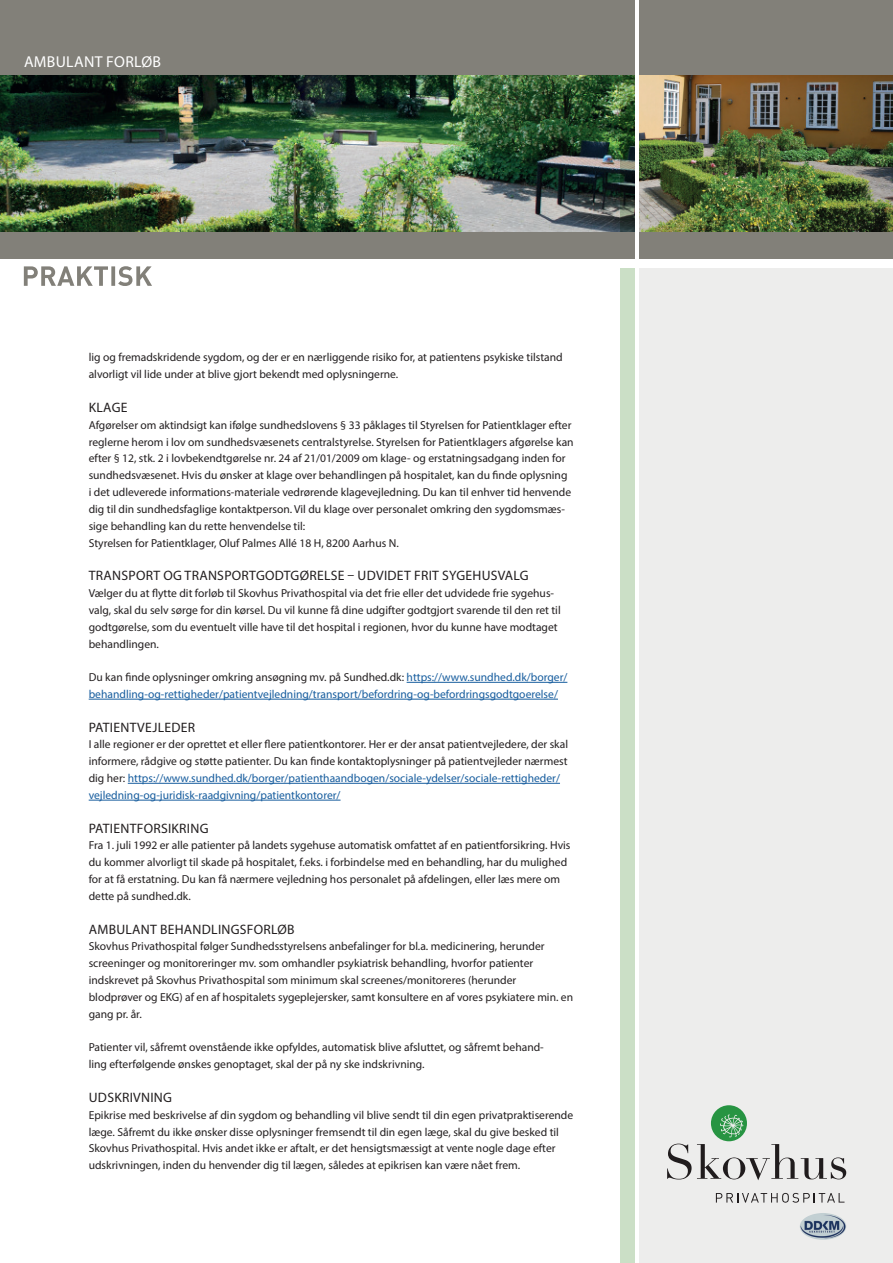
<style>
.page{position:relative;width:893px;height:1263px;background:#fff}
.page>*{position:absolute;margin:0;border:0;box-sizing:border-box;transform-origin:0 0}
.t1{font:15.75px "Myriad Pro";letter-spacing:.02em;color:#fff}
.t2{font:13.65px "Myriad Pro";letter-spacing:.02em;color:#231f20}
.t3{font:11.55px/16.8px "Myriad Pro";color:#231f20}
.t4{font:11.55px/16.8px "Myriad Pro";color:#175d9e}
.s1{color:#231f20}
.s2{color:#175d9e}
</style>
<div class="page">
<hr style="left:407px;top:682px;width:160px;height:1px;background:#175d9e">
<hr style="left:89px;top:699px;width:469px;height:1px;background:#175d9e">
<hr style="left:128px;top:783px;width:432px;height:1px;background:#175d9e">
<hr style="left:89px;top:800px;width:252px;height:1px;background:#175d9e">
<div style="left:639px;top:0;width:254px;height:1263px;background:#ededec"></div>
<img style="left:0;top:75px;width:620px;height:157px">
<img style="left:639px;top:75px;width:254px;height:157px">
<div style="left:620px;top:0;width:19px;height:1263px;background:#cbdfc6"></div>
<div style="left:0;top:0;width:893px;height:75px;background:#828079"></div>
<div style="left:0;top:232px;width:893px;height:27px;background:#828079"></div>
<hr style="left:635px;top:0;width:4px;height:1263px;background:#fff">
<div style="left:0;top:259px;width:893px;height:9px;background:#fff"></div>
<svg style="left:24px;top:266px;width:128px;height:20px"></svg>
<h1 class="t1" style="left:24px;top:52px;width:139px">AMBULANT FORLØB</h1>
<p class="t3" style="left:89px;top:349px;width:476px">lig og fremadskridende sygdom, og der er en nærliggende risiko for, at patientens psykiske tilstand alvorligt vil lide under at blive gjort bekendt med oplysningerne.</p>
<p class="t2" style="left:89px;top:399px;width:40px">KLAGE</p>
<p class="t3" style="left:89px;top:416px;width:486px">Afgørelser om aktindsigt kan ifølge sundhedslovens § 33 påklages til Styrelsen for Patientklager efter reglerne herom i lov om sundhedsvæsenets centralstyrelse. Styrelsen for Patientklagers afgørelse kan efter § 12, stk. 2 i lovbekendtgørelse nr. 24 af 21/01/2009 om klage- og erstatningsadgang inden for sundhedsvæsenet. Hvis du ønsker at klage over behandlingen på hospitalet, kan du finde oplysning<br>i det udleverede informations-materiale vedrørende klagevejledning. Du kan til enhver tid henvende dig til din sundhedsfaglige kontaktperson. Vil du klage over personalet omkring den sygdomsmæs&shy;sige behandling kan du rette henvendelse til:<br>Styrelsen for Patientklager, Oluf Palmes Allé 18 H, 8200 Aarhus N.</p>
<p class="t2" style="left:89px;top:567px;width:441px">TRANSPORT OG TRANSPORTGODTGØRELSE – UDVIDET FRIT SYGEHUSVALG</p>
<p class="t3" style="left:89px;top:584px;width:473px">Vælger du at flytte dit forløb til Skovhus Privathospital via det frie eller det udvidede frie sygehus&shy;valg, skal du selv sørge for din kørsel. Du vil kunne få dine udgifter godtgjort svarende til den ret til godtgørelse, som du eventuelt ville have til det hospital i regionen, hvor du kunne have modtaget behandlingen.</p>
<p class="t4" style="left:89px;top:669px;width:480px"><span class="s1">Du kan finde oplysninger omkring ansøgning mv. på Sundhed.dk:</span> https://www.sundhed.dk/borger/ behandling-og-rettigheder/patientvejledning/transport/befordring-og-befordringsgodtgoerelse/</p>
<p class="t2" style="left:89px;top:719px;width:108px">PATIENTVEJLEDER</p>
<p class="t3" style="left:89px;top:736px;width:481px">I alle regioner er der oprettet et eller flere patientkontorer. Her er der ansat patientvejledere, der skal informere, rådgive og støtte patienter. Du kan finde kontaktoplysninger på patientvejleder nærmest dig her: <span class="s2">https://www.sundhed.dk/borger/patienthaandbogen/sociale-ydelser/sociale-rettigheder/ vejledning-og-juridisk-raadgivning/patientkontorer/</span></p>
<p class="t2" style="left:89px;top:820px;width:121px">PATIENTFORSIKRING</p>
<p class="t3" style="left:89px;top:837px;width:483px">Fra 1. juli 1992 er alle patienter på landets sygehuse automatisk omfattet af en patientforsikring. Hvis du kommer alvorligt til skade på hospitalet, f.eks. i forbindelse med en behandling, har du mulighed for at få erstatning. Du kan få nærmere vejledning hos personalet på afdelingen, eller læs mere om dette på sundhed.dk.</p>
<p class="t2" style="left:89px;top:920px;width:207px">AMBULANT BEHANDLINGSFORLØB</p>
<p class="t3" style="left:89px;top:938px;width:486px">Skovhus Privathospital følger Sundhedsstyrelsens anbefalinger for bl.a. medicinering, herunder screeninger og monitoreringer mv. som omhandler psykiatrisk behandling, hvorfor patienter indskrevet på Skovhus Privathospital som minimum skal screenes/monitoreres (herunder<br>blodprøver og EKG) af en af hospitalets sygeplejersker, samt konsultere en af vores psykiatere min. en gang pr. år.</p>
<p class="t3" style="left:89px;top:1039px;width:457px">Patienter vil, såfremt ovenstående ikke opfyldes, automatisk blive afsluttet, og såfremt behand&shy;ling efterfølgende ønskes genoptaget, skal der på ny ske indskrivning.</p>
<p class="t2" style="left:89px;top:1089px;width:85px">UDSKRIVNING</p>
<p class="t3" style="left:89px;top:1106px;width:486px">Epikrise med beskrivelse af din sygdom og behandling vil blive sendt til din egen privatpraktiserende læge. Såfremt du ikke ønsker disse oplysninger fremsendt til din egen læge, skal du give besked til Skovhus Privathospital. Hvis andet ikke er aftalt, er det hensigtsmæssigt at vente nogle dage efter udskrivningen, inden du henvender dig til lægen, således at epikrisen kan være nået frem.</p>
</div>
